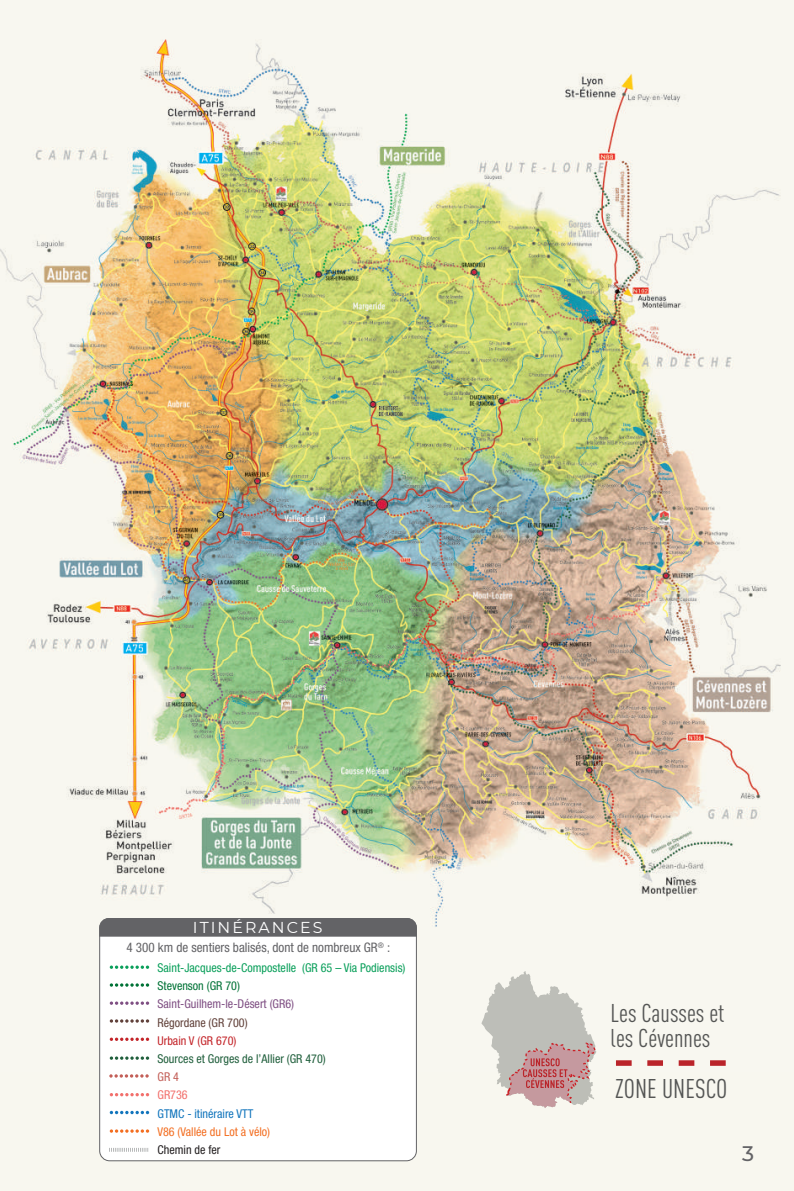
<style>
.page{position:relative;width:794px;height:1191px;background:#f8f7ef}
.page>*{position:absolute;margin:0;border:0;box-sizing:border-box;transform-origin:0 0}
.t1{font:condensed 26.6px "DINOT";color:#57585a}
.t2{font:condensed 25.38px/25.4px "DINOT";color:#57585a}
.t3{font:500 21px "Montserrat";color:#636366}
.t4{font:15.75px "Montserrat";letter-spacing:.13em;color:#fff}
.t5{font:condensed 13.12px "Helvetica Neue LT Std";color:#636366}
.t6{font:condensed 12.08px "Helvetica Neue LT Std";color:#099f5a}
.t7{font:condensed 12.08px "Helvetica Neue LT Std";color:#205f3c}
.t8{font:condensed 12.08px "Helvetica Neue LT Std";color:#7f4f83}
.t9{font:condensed 12.08px "Helvetica Neue LT Std";color:#f36e21}
.t10{font:condensed 12.08px "Helvetica Neue LT Std";color:#1074bc}
.t11{font:condensed 12.08px "Helvetica Neue LT Std";color:#61413a}
.t12{font:condensed 12.08px "Helvetica Neue LT Std";color:#007236}
.t13{font:condensed 12.08px "Helvetica Neue LT Std";color:#c32429}
.t14{font:condensed 12.08px "Helvetica Neue LT Std";color:#231f20}
.t15{font:condensed 12.08px "Helvetica Neue LT Std";color:#f2706c}
.t16{font:condensed 12.08px "Helvetica Neue LT Std";color:#c35f58}
</style>
<div class="page">
<img style="left:0;top:39px;width:781px;height:1027px">
<svg style="left:616px;top:1060px;width:109px;height:5px"></svg>
<svg style="left:481px;top:971px;width:115px;height:137px"></svg>
<div style="left:100px;top:918px;width:316px;height:242px;background:#fff;border-radius:10px"></div>
<svg style="left:110px;top:965px;width:39px;height:4px"></svg>
<svg style="left:110px;top:983px;width:39px;height:3px"></svg>
<svg style="left:110px;top:1001px;width:39px;height:3px"></svg>
<svg style="left:110px;top:1019px;width:39px;height:3px"></svg>
<svg style="left:110px;top:1037px;width:39px;height:4px"></svg>
<svg style="left:110px;top:1056px;width:39px;height:3px"></svg>
<svg style="left:109px;top:1074px;width:40px;height:3px"></svg>
<svg style="left:110px;top:1093px;width:39px;height:3px"></svg>
<svg style="left:110px;top:1110px;width:39px;height:4px"></svg>
<svg style="left:110px;top:1129px;width:39px;height:3px"></svg>
<svg style="left:109px;top:1148px;width:40px;height:3px"></svg>
<div style="left:99px;top:918px;width:318px;height:18px;background:#636366"></div>
<h3 class="t4" style="left:193px;top:917px;width:131px">ITINÉRANCES</h3>
<p class="t5" style="left:126px;top:940px;width:265px">4 300 km de sentiers balisés, dont de nombreux GR<sup>®</sup> :</p>
<p class="t6" style="left:157px;top:960px;width:249px">Saint-Jacques-de-Compostelle (GR 65 – Via Podiensis)</p>
<p class="t12" style="left:157px;top:978px;width:84px">Stevenson (GR 70)</p>
<p class="t8" style="left:157px;top:997px;width:138px">Saint-Guilhem-le-Désert (GR6)</p>
<p class="t11" style="left:157px;top:1015px;width:92px">Régordane (GR 700)</p>
<p class="t13" style="left:157px;top:1033px;width:80px">Urbain V (GR 670)</p>
<p class="t7" style="left:157px;top:1051px;width:170px">Sources et Gorges de l’Allier (GR 470)</p>
<p class="t16" style="left:157px;top:1070px;width:23px">GR 4</p>
<p class="t15" style="left:157px;top:1088px;width:32px">GR736</p>
<p class="t10" style="left:157px;top:1106px;width:97px">GTMC - itinéraire VTT</p>
<p class="t9" style="left:157px;top:1124px;width:114px">V86 (Vallée du Lot à vélo)</p>
<p class="t14" style="left:157px;top:1142px;width:64px">Chemin de fer</p>
<h2 class="t2" style="left:610px;top:999px;width:115px">Les Causses et les Cévennes</h2>
<h1 class="t1" style="left:615px;top:1072px;width:114px">ZONE UNESCO</h1>
<h3 class="t3" style="left:742px;top:1139px;width:14px">3</h3>
</div>
